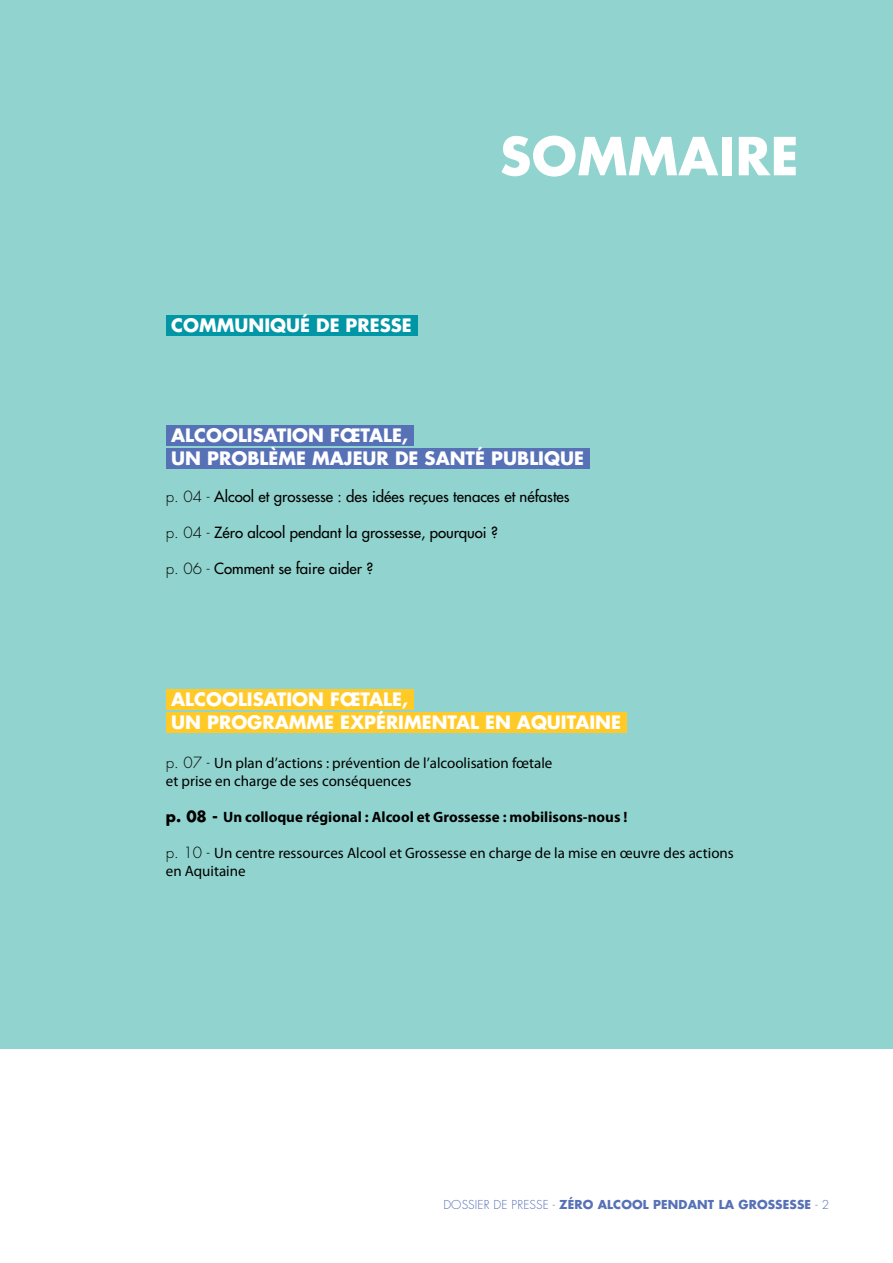
<style>
.page{position:relative;width:893px;height:1263px;background:#fff}
.page>*{position:absolute;margin:0;border:0;box-sizing:border-box;transform-origin:0 0}
.t1{font:700 51px "Futura Std";color:#fff}
.t2{font:700 18px/23.1px "Futura Std";color:#fff}
.t3{font:15px/18px "Myriad Pro";color:#000}
.t4{font:500 15px "Futura Std";color:#000}
.t5{font:700 15px "Myriad Pro";color:#000}
.t6{font:700 12px "Futura Std";letter-spacing:.01em;color:#5771b7}
.s1{font-weight:300}
.s2{font-family:"Futura Std";font-weight:300}
.s3{font-family:"Futura Std"}
</style>
<div class="page">
<div style="left:0;top:0;width:893px;height:1049px;background:#91d3ce"></div>
<div style="left:166px;top:425px;width:248px;height:21px;background:#5771b7"></div>
<div style="left:166px;top:448px;width:423px;height:21px;background:#5771b7"></div>
<div style="left:166px;top:689px;width:248px;height:20px;background:#ffca28"></div>
<div style="left:166px;top:712px;width:460px;height:20px;background:#ffca28"></div>
<div style="left:166px;top:315px;width:251px;height:20px;background:#0096a6"></div>
<p class="t2" style="left:171px;top:313px;width:242px">COMMUNIQUÉ DE PRESSE</p>
<h1 class="t1" style="left:500px;top:122px;width:45px">SOMM</h1>
<h1 class="t1" style="left:678px;top:122px;width:66px">AIRE</h1>
<p class="t2" style="left:171px;top:424px;width:414px">ALCOOLISATION FŒTALE,<br>UN PROBLÈME MAJ EUR DE SANTÉ PUBLIQUE</p>
<p class="t4" style="left:166px;top:487px;width:405px"><span class="s1">P. 04 -</span> Alcool et grossesse : des idées reçues tenaces et néfastes</p>
<p class="t4" style="left:166px;top:523px;width:334px"><span class="s1">P. 04 -</span> Zéro alcool pendant la grossesse, pourquoi ?</p>
<p class="t4" style="left:166px;top:559px;width:209px"><span class="s1">P. 06 -</span> Comment se faire aider ?</p>
<p class="t2" style="left:171px;top:687px;width:238px">ALCOOLISATION FŒTALE,</p>
<p class="t2" style="left:171px;top:710px;width:451px">UN PROGRAMME EXPÉRIMENTAL EN AQUITAINE</p>
<p class="t3" style="left:166px;top:754px;width:388px"><span class="s2">P. 07 -</span> Un plan d’actions : prévention de l’alcoolisation fœtale et prise en charge de ses conséquences</p>
<p class="t5" style="left:166px;top:807px;width:463px"><span class="s3">P. 08 -</span> Un colloque régional : Alcool et Grossesse : mobilisons-nous !</p>
<p class="t3" style="left:166px;top:844px;width:569px"><span class="s2">P. 10 -</span> Un centre ressources Alcool et Grossesse en charge de la mise en œuvre des actions en Aquitaine</p>
<p class="t6" style="left:443px;top:1196px;width:387px"><span class="s1">DOSSIER DE PRESSE -</span> ZÉRO ALCOOL PENDANT LA GROSSESSE <span class="s1">- 2</span></p>
</div>
